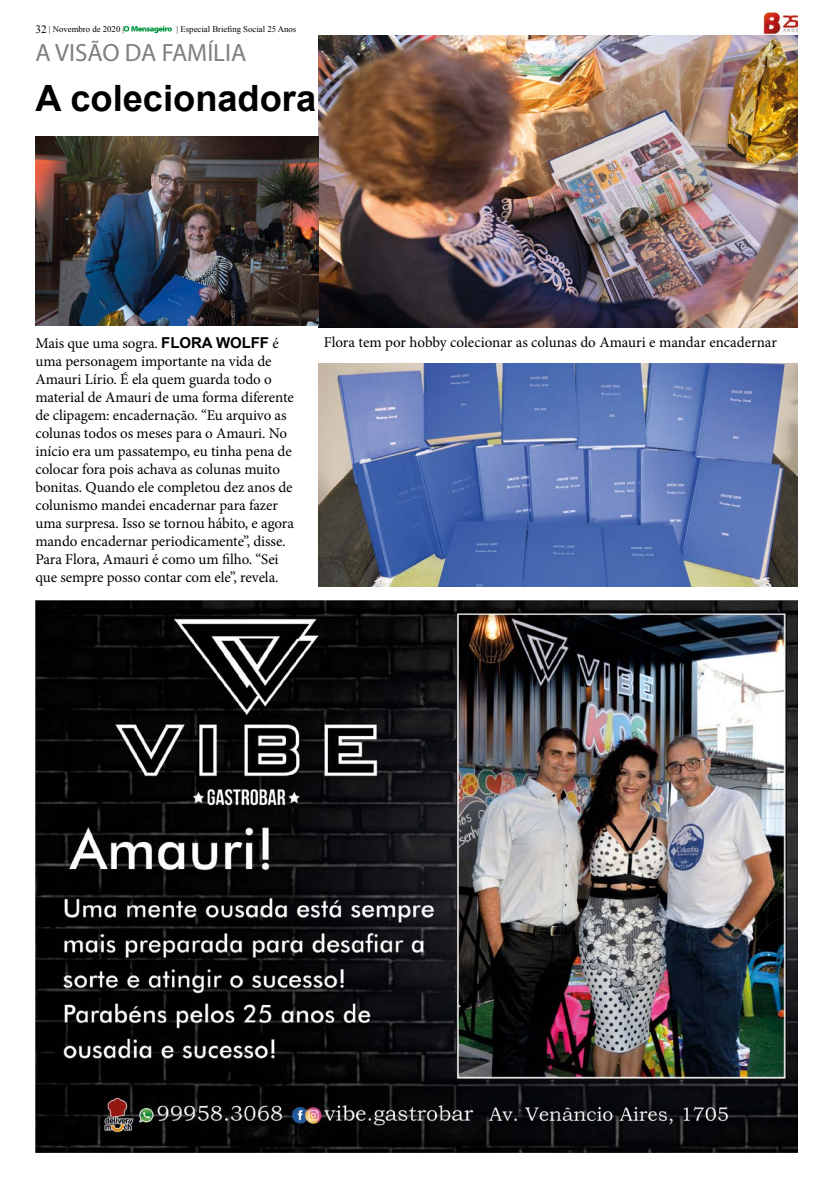
<style>
.page{position:relative;width:833px;height:1188px;background:#fff}
.page>*{position:absolute;margin:0;border:0;box-sizing:border-box;transform-origin:0 0}
.t1{font:700 36.25px "Arial";color:#000}
.t2{font:25px "Myriad Pro";color:#7e7e7d}
.t3{font:15px/18px "Minion Pro";letter-spacing:-.005em;color:#000}
.t4{font:8.75px "Times New Roman";color:#000}
.s1{font-size:11.25px}
.s2{font-family:"Arial";font-weight:700}
</style>
<div class="page">
<svg style="left:123px;top:26px;width:49px;height:7px"></svg>
<img style="left:763px;top:10px;width:34px;height:25px">
<img style="left:35px;top:600px;width:762px;height:552px">
<img style="left:318px;top:363px;width:479px;height:223px">
<img style="left:318px;top:35px;width:479px;height:292px">
<img style="left:35px;top:136px;width:283px;height:189px">
<p class="t4" style="left:35px;top:23px;width:90px"><span class="s1">32</span> | Novembro de 2020 |</p>
<p class="t4" style="left:177px;top:23px;width:121px">| Especial Briefing Social 25 Anos</p>
<h2 class="t2" style="left:35px;top:37px;width:212px">A VISÃO DA FAMÍLIA</h2>
<h1 class="t1" style="left:35px;top:74px;width:282px">A colecionadora</h1>
<p class="t3" style="left:35px;top:334px;width:260px">Mais que uma sogra. <span class="s2">FLORA WOLFF</span> é uma personagem importante na vida de Amauri Lírio. É ela quem guarda todo o material de Amauri de uma forma diferente de clipagem: encadernação. “Eu arquivo as colunas todos os meses para o Amauri. No início era um passatempo, eu tinha pena de colocar fora pois achava as colunas muito bonitas. Quando ele completou dez anos de colunismo mandei encadernar para fazer uma surpresa. Isso se tornou hábito, e agora mando encadernar periodicamente”, disse.<br>Para Flora, Amauri é como um filho. “Sei que sempre posso contar com ele”, revela.</p>
<p class="t3" style="left:324px;top:333px;width:455px">Flora tem por hobby colecionar as colunas do Amauri e mandar encadernar</p>
</div>
